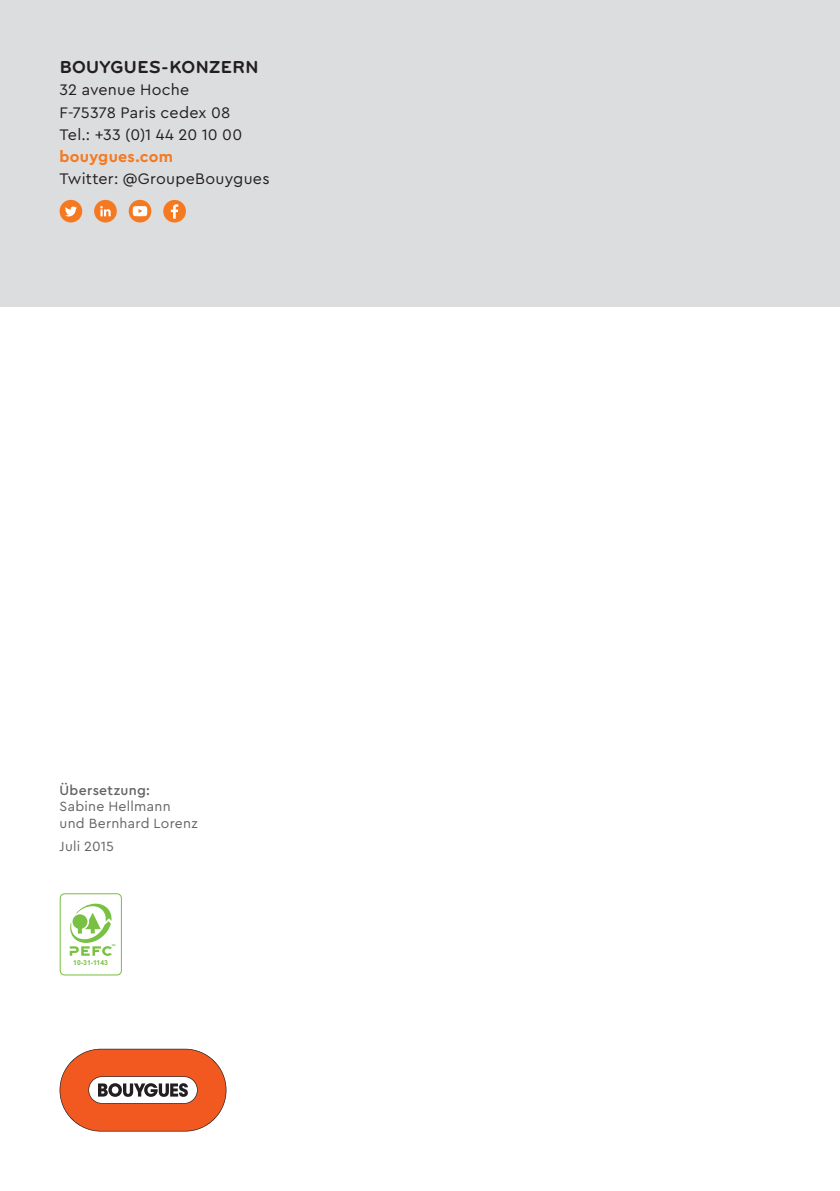
<style>
.page{position:relative;width:840px;height:1191px;background:#fff}
.page>*{position:absolute;margin:0;border:0;box-sizing:border-box;transform-origin:0 0}
.t1{font:700 18px "Bryant";letter-spacing:-.005em;color:#231f20}
.t2{font:16px/22px "Cera PRO";letter-spacing:.015em;color:#231f20}
.t3{font:700 16px "Cera PRO";letter-spacing:.015em;color:#f47921}
.t4{font:14px/16.8px "Cera PRO";letter-spacing:.02em;color:#636366}
.t5{font:500 14px "Cera PRO";letter-spacing:.02em;color:#636366}
.t6{font:700 6.8px "Arial";color:#79c142}
</style>
<div class="page">
<div style="left:0;top:0;width:839px;height:306px;background:#dcdddf"></div>
<div style="left:60px;top:200px;width:22px;height:22px;background:#f47921;border-radius:50%"></div>
<svg style="left:65px;top:206px;width:12px;height:10px"></svg>
<div style="left:94px;top:200px;width:23px;height:22px;background:#f47921;border-radius:50%"></div>
<svg style="left:100px;top:206px;width:11px;height:10px"></svg>
<svg style="left:128px;top:200px;width:23px;height:22px"></svg>
<svg style="left:133px;top:206px;width:14px;height:10px"></svg>
<div style="left:163px;top:200px;width:23px;height:22px;background:#f47921;border-radius:50%"></div>
<svg style="left:171px;top:204px;width:7px;height:15px"></svg>
<svg style="left:60px;top:1048px;width:166px;height:83px"></svg>
<svg style="left:60px;top:893px;width:62px;height:82px"></svg>
<div style="left:61px;top:894px;width:60px;height:80px;background:#fff;border-radius:4px"></div>
<svg style="left:69px;top:903px;width:46px;height:53px"></svg>
<p class="t1" style="left:60px;top:57px;width:201px">BOUYGUES-KONZERN</p>
<p class="t2" style="left:60px;top:78px;width:184px">32 avenue Hoche<br>F-75378 Paris cedex 08<br>Tel.: +33 (0)1 44 20 10 00</p>
<p class="t3" style="left:60px;top:145px;width:115px">bouygues.com</p>
<p class="t2" style="left:60px;top:166px;width:211px">Twitter: @GroupeBouygues</p>
<p class="t5" style="left:60px;top:780px;width:92px">Übersetzung:</p>
<p class="t4" style="left:60px;top:797px;width:140px">Sabine Hellmann und Bernhard Lorenz</p>
<p class="t4" style="left:60px;top:837px;width:56px">Juli 2015</p>
<p class="t6" style="left:73px;top:958px;width:36px">10-31-1143</p>
</div>
